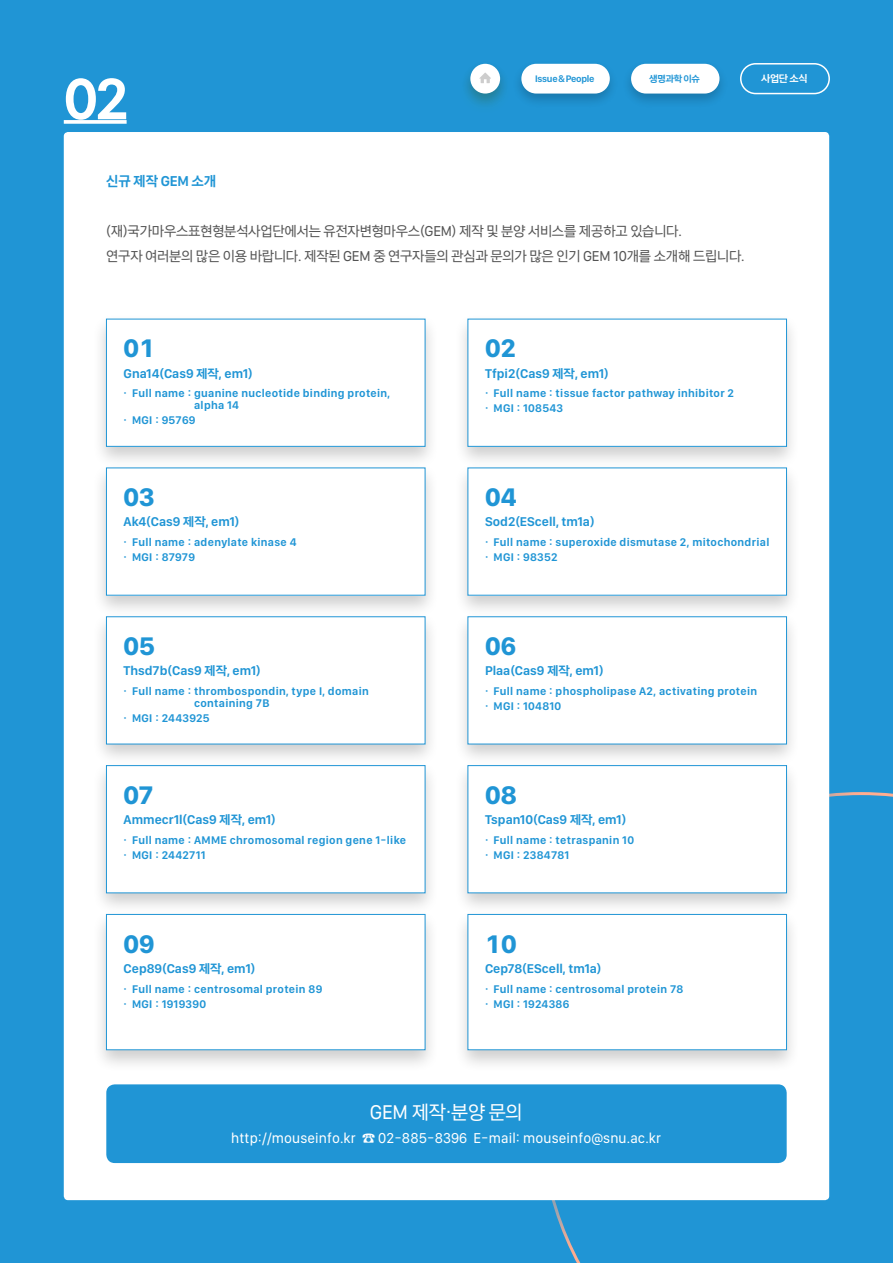
<style>
.page{position:relative;width:893px;height:1263px;background:#2095d5}
.page>*{position:absolute;margin:0;border:0;box-sizing:border-box;transform-origin:0 0}
.t1{font:700 54px "Neue Hans Kendrick";color:#fff}
.t2{font:700 26.4px "SF Compact Display";color:#2095d5}
.t3{font:18.75px "Wefont Gothic 140 OTF";color:#fff}
.t4{font:14.85px "SF Compact Display";letter-spacing:.01em;color:#fff}
.t5{font:13.5px/24.8px "Wefont Gothic 140 OTF";letter-spacing:-.01em;color:#535353}
.t6{font:13.5px "Wefont Gothic 170 OTF";color:#2095d5}
.t7{font:600 13.2px "SF Compact Display";color:#2095d5}
.t8{font:600 11.55px/15px "SF Compact Display";letter-spacing:.025em;color:#2095d5}
.t9{font:600 9.75px "SF Compact Display";letter-spacing:-.025em;color:#2095d5}
.t10{font:9.75px "Wefont Gothic 170 OTF";color:#fff}
.t11{font:8.85px "Wefont Gothic 170 OTF";letter-spacing:-.03em;color:#2095d5}
.s1{font-family:"Wefont Gothic 170 OTF";font-weight:400;font-size:8.85px}
.s2{font-family:"SF Compact Display";font-weight:600;font-size:14.85px}
.s3{font-family:"SF Compact Display";font-size:14.85px}
.s4{font-family:"Wefont Gothic 170 OTF";font-weight:400;font-size:12px}
.s5{font-family:"Wefont Gothic 170 OTF";font-weight:400;font-size:10.5px}
.s6{font-family:"SF Compact Display";font-size:20.7px}
.s7{font-family:"Wefont Gothic 140 OTF";font-size:13.5px}
.s8{font-family:"Source Han Sans K";font-size:13.5px}
</style>
<div class="page">
<div style="left:64px;top:132px;width:765px;height:1068px;background:#fff;border-radius:4px"></div>
<svg style="left:64px;top:120px;width:63px;height:4px"></svg>
<div style="left:92px;top:313px;width:347px;height:156px;background:#000;opacity:.2"></div>
<div style="left:106px;top:319px;width:319px;height:127px;background:#fff"></div>
<div style="left:92px;top:462px;width:347px;height:156px;background:#000;opacity:.2"></div>
<div style="left:106px;top:468px;width:319px;height:127px;background:#fff"></div>
<div style="left:92px;top:611px;width:347px;height:156px;background:#000;opacity:.2"></div>
<div style="left:106px;top:617px;width:319px;height:127px;background:#fff"></div>
<div style="left:92px;top:760px;width:347px;height:155px;background:#000;opacity:.2"></div>
<div style="left:106px;top:766px;width:319px;height:127px;background:#fff"></div>
<div style="left:106px;top:765px;width:319px;height:128px;border:1px solid #2095d5"></div>
<div style="left:92px;top:908px;width:347px;height:165px;background:#000;opacity:.2"></div>
<div style="left:106px;top:914px;width:319px;height:136px;background:#fff"></div>
<div style="left:106px;top:914px;width:319px;height:136px;border:1px solid #2095d5"></div>
<div style="left:454px;top:313px;width:347px;height:156px;background:#000;opacity:.2"></div>
<div style="left:468px;top:319px;width:318px;height:127px;background:#fff"></div>
<div style="left:454px;top:462px;width:347px;height:156px;background:#000;opacity:.2"></div>
<div style="left:468px;top:468px;width:318px;height:127px;background:#fff"></div>
<div style="left:454px;top:611px;width:347px;height:156px;background:#000;opacity:.2"></div>
<div style="left:468px;top:617px;width:318px;height:127px;background:#fff"></div>
<div style="left:454px;top:760px;width:347px;height:155px;background:#000;opacity:.2"></div>
<div style="left:468px;top:766px;width:318px;height:127px;background:#fff"></div>
<div style="left:468px;top:765px;width:319px;height:128px;border:1px solid #2095d5"></div>
<div style="left:454px;top:908px;width:347px;height:165px;background:#000;opacity:.2"></div>
<div style="left:468px;top:914px;width:318px;height:136px;background:#fff"></div>
<div style="left:468px;top:914px;width:319px;height:136px;border:1px solid #2095d5"></div>
<div style="left:106px;top:1084px;width:681px;height:79px;background:#2095d5;border-radius:9px"></div>
<div style="left:458px;top:60px;width:55px;height:55px;background:#519d32;opacity:.2"></div>
<div style="left:470px;top:64px;width:30px;height:30px;background:#fff;border-radius:50%"></div>
<svg style="left:479px;top:73px;width:12px;height:10px"></svg>
<div style="left:512px;top:60px;width:107px;height:49px;background:#000;opacity:.2"></div>
<div style="left:521px;top:64px;width:89px;height:30px;background:#fff;border-radius:15px"></div>
<div style="left:621px;top:60px;width:108px;height:49px;background:#000;opacity:.2"></div>
<div style="left:631px;top:64px;width:88px;height:30px;background:#fff;border-radius:15px"></div>
<div style="left:740px;top:63px;width:90px;height:31px;border:2px solid #fff;border-radius:15px"></div>
<h1 class="t1" style="left:64px;top:49px;width:67px">02</h1>
<p class="t9" style="left:535px;top:72px;width:61px">Issue <span class="s1">&amp;</span> People</p>
<p class="t11" style="left:649px;top:73px;width:52px">생명과학 이슈</p>
<p class="t10" style="left:761px;top:73px;width:48px">사업단 소식</p>
<p class="t6" style="left:106px;top:173px;width:111px">신규 제작 <span class="s2">GEM</span> 소개</p>
<p class="t5" style="left:106px;top:218px;width:640px">(재)국가마우스표현형분석사업단에서는 유전자변형마우스(<span class="s3">GEM</span>) 제작 및 분양 서비스를 제공하고 있습니다<span class="s3">.<br></span>연구자 여러분의 많은 이용 바랍니다<span class="s3">.</span> 제작된 <span class="s3">GEM</span> 중 연구자들의 관심과 문의가 많은 인기 <span class="s3">GEM 10</span>개를 소개해 드립니다<span class="s3">.</span></p>
<h2 class="t2" style="left:124px;top:330px;width:33px">01</h2>
<p class="t7" style="left:124px;top:364px;width:131px">Gna14<span class="s4">(</span>Cas9 <span class="s4">제작</span>, em1<span class="s4">)</span></p>
<p class="t8" style="left:194px;top:387px;width:198px;line-height:12px;text-indent:-71px"><span class="s5">·</span> Full name <span class="s5">:</span> guanine nucleotide binding protein, alpha 14</p>
<p class="t8" style="left:124px;top:412px;width:73px"><span class="s5">·</span> MGI <span class="s5">:</span> 95769</p>
<h2 class="t2" style="left:124px;top:479px;width:32px">03</h2>
<p class="t7" style="left:124px;top:513px;width:117px">Ak4<span class="s4">(</span>Cas9 <span class="s4">제작</span>, em1<span class="s4">)</span></p>
<p class="t8" style="left:124px;top:534px;width:174px"><span class="s5">·</span> Full name <span class="s5">:</span> adenylate kinase 4 <span class="s5">·</span> MGI <span class="s5">:</span> 87979</p>
<h2 class="t2" style="left:124px;top:628px;width:33px">05</h2>
<p class="t7" style="left:124px;top:662px;width:139px">Thsd7b<span class="s4">(</span>Cas9 <span class="s4">제작</span>, em1<span class="s4">)</span></p>
<p class="t8" style="left:194px;top:684px;width:176px;line-height:12px;text-indent:-71px"><span class="s5">·</span> Full name <span class="s5">:</span> thrombospondin, type I, domain containing 7B</p>
<p class="t8" style="left:124px;top:710px;width:88px"><span class="s5">·</span> MGI <span class="s5">:</span> 2443925</p>
<h2 class="t2" style="left:124px;top:776px;width:31px">07</h2>
<p class="t7" style="left:124px;top:810px;width:154px">Ammecr1l<span class="s4">(</span>Cas9 <span class="s4">제작</span>, em1<span class="s4">)</span></p>
<p class="t8" style="left:124px;top:832px;width:284px"><span class="s5">·</span> Full name <span class="s5">:</span> AMME chromosomal region gene 1<span class="s5">-</span>like <span class="s5">·</span> MGI <span class="s5">:</span> 2442711</p>
<h2 class="t2" style="left:124px;top:925px;width:32px">09</h2>
<p class="t7" style="left:124px;top:959px;width:133px">Cep89<span class="s4">(</span>Cas9 <span class="s4">제작</span>, em1<span class="s4">)</span></p>
<p class="t8" style="left:124px;top:981px;width:200px"><span class="s5">·</span> Full name <span class="s5">:</span> centrosomal protein 89 <span class="s5">·</span> MGI <span class="s5">:</span> 1919390</p>
<h2 class="t2" style="left:485px;top:330px;width:32px">02</h2>
<p class="t7" style="left:485px;top:364px;width:125px">Tfpi2<span class="s4">(</span>Cas9 <span class="s4">제작</span>, em1<span class="s4">)</span></p>
<p class="t8" style="left:485px;top:385px;width:250px"><span class="s5">·</span> Full name <span class="s5">:</span> tissue factor pathway inhibitor 2 <span class="s5">·</span> MGI <span class="s5">:</span> 108543</p>
<h2 class="t2" style="left:485px;top:479px;width:33px">04</h2>
<p class="t7" style="left:485px;top:513px;width:111px">Sod2<span class="s4">(</span>EScell, tm1a<span class="s4">)</span></p>
<p class="t8" style="left:485px;top:534px;width:286px"><span class="s5">·</span> Full name <span class="s5">:</span> superoxide dismutase 2, mitochondrial <span class="s5">·</span> MGI <span class="s5">:</span> 98352</p>
<h2 class="t2" style="left:485px;top:628px;width:32px">06</h2>
<p class="t7" style="left:485px;top:662px;width:120px">Plaa<span class="s4">(</span>Cas9 <span class="s4">제작</span>, em1<span class="s4">)</span></p>
<p class="t8" style="left:485px;top:683px;width:274px"><span class="s5">·</span> Full name <span class="s5">:</span> phospholipase A2, activating protein <span class="s5">·</span> MGI <span class="s5">:</span> 104810</p>
<h2 class="t2" style="left:485px;top:776px;width:33px">08</h2>
<p class="t7" style="left:485px;top:810px;width:143px">Tspan10<span class="s4">(</span>Cas9 <span class="s4">제작</span>, em1<span class="s4">)</span></p>
<p class="t8" style="left:485px;top:832px;width:150px"><span class="s5">·</span> Full name <span class="s5">:</span> tetraspanin 10 <span class="s5">·</span> MGI <span class="s5">:</span> 2384781</p>
<h2 class="t2" style="left:485px;top:925px;width:33px">10</h2>
<p class="t7" style="left:485px;top:959px;width:118px">Cep78<span class="s4">(</span>EScell, tm1a<span class="s4">)</span></p>
<p class="t8" style="left:485px;top:981px;width:200px"><span class="s5">·</span> Full name <span class="s5">:</span> centrosomal protein 78 <span class="s5">·</span> MGI <span class="s5">:</span> 1924386</p>
<h3 class="t3" style="left:370px;top:1101px;width:154px"><span class="s6">GEM</span> 제작·분양 문의</h3>
<p class="t4" style="left:231px;top:1128px;width:431px">http<span class="s7">:</span>//mouseinfo.kr <span class="s8">☎</span> 02<span class="s7">-</span>885<span class="s7">-</span>8396 E<span class="s7">-</span>mail<span class="s7">:</span> mouseinfo@snu.ac.kr</p>
</div>
